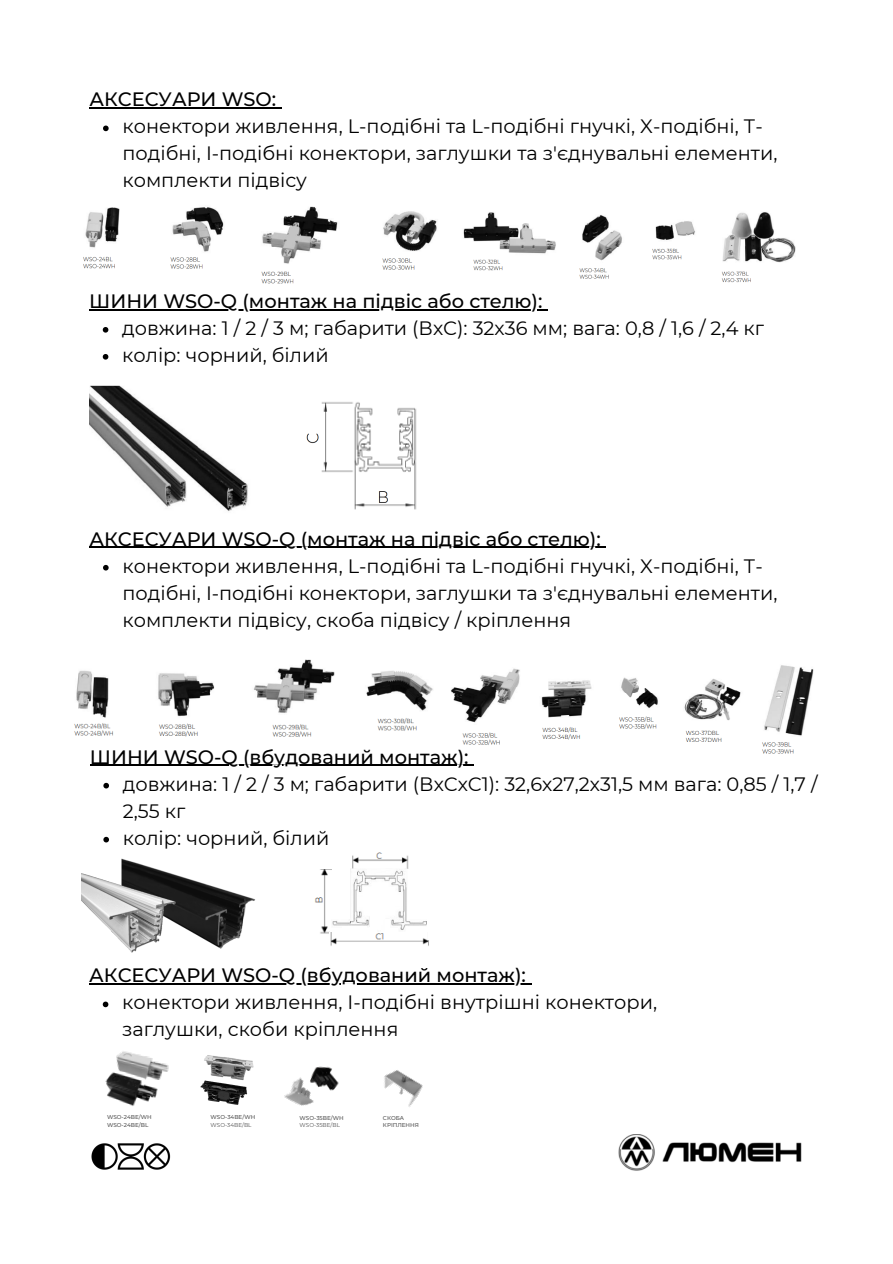
<style>
.page{position:relative;width:893px;height:1264px;background:#fff}
.page>*{position:absolute;margin:0;border:0;box-sizing:border-box;transform-origin:0 0}
.t1{font:19.35px/27px "Montserrat";color:#000}
.t2{font:500 19.35px "Montserrat";color:#000}
.t3{font:500 5.7px/7.5px "Montserrat";color:#545454}
.t4{font:5.7px "Montserrat";color:#545454}
</style>
<div class="page">
<img style="left:463px;top:212px;width:333px;height:71px">
<svg style="left:103px;top:125px;width:6px;height:6px"></svg>
<hr style="left:89px;top:108px;width:187px;height:1px;background:#000">
<img style="left:83px;top:206px;width:354px;height:78px">
<img style="left:89px;top:385px;width:159px;height:126px">
<img style="left:306px;top:402px;width:111px;height:108px">
<img style="left:74px;top:659px;width:359px;height:78px">
<img style="left:451px;top:665px;width:363px;height:89px">
<img style="left:618px;top:1134px;width:184px;height:37px">
<img style="left:105px;top:842px;width:151px;height:107px">
<img style="left:284px;top:1080px;width:30px;height:26px">
<img style="left:297px;top:1066px;width:42px;height:32px">
<img style="left:200px;top:1055px;width:54px;height:50px">
<img style="left:116px;top:1051px;width:37px;height:8px">
<img style="left:105px;top:1059px;width:64px;height:47px">
<img style="left:384px;top:1070px;width:39px;height:37px">
<img style="left:91px;top:1143px;width:80px;height:27px">
<img style="left:81px;top:859px;width:106px;height:94px">
<img style="left:314px;top:869px;width:17px;height:65px">
<img style="left:352px;top:852px;width:57px;height:14px">
<div style="left:329px;top:893px;width:21px;height:41px;background:#fff"></div>
<svg style="left:103px;top:1001px;width:5px;height:6px"></svg>
<hr style="left:89px;top:983px;width:437px;height:1px;background:#000">
<img style="left:331px;top:866px;width:96px;height:64px">
<svg style="left:103px;top:782px;width:6px;height:6px"></svg>
<svg style="left:103px;top:836px;width:6px;height:6px"></svg>
<hr style="left:90px;top:764px;width:378px;height:2px;background:#000">
<svg style="left:468px;top:764px;width:6px;height:2px"></svg>
<img style="left:330px;top:932px;width:99px;height:14px">
<div style="left:343px;top:925px;width:23px;height:11px;background:#fff"></div>
<svg style="left:103px;top:565px;width:6px;height:5px"></svg>
<hr style="left:89px;top:547px;width:511px;height:1px;background:#000">
<svg style="left:103px;top:327px;width:5px;height:5px"></svg>
<svg style="left:103px;top:354px;width:5px;height:5px"></svg>
<hr style="left:89px;top:309px;width:453px;height:1px;background:#000">
<p class="t2" style="left:89px;top:88px;width:188px">АКСЕСУАРИ WSO:</p>
<p class="t1" style="left:122px;top:113px;width:656px">конектори живлення, L-подібні та L-подібні гнучкі, X-подібні, Т&shy;подібні, I-подібні конектори, заглушки та з'єднувальні елементи, комплекти підвісу</p>
<p class="t2" style="left:89px;top:289px;width:454px">ШИНИ WSO-Q (монтаж на підвіс або стелю):</p>
<p class="t1" style="left:122px;top:314px;width:643px">довжина: 1 / 2 / 3 м; габарити (ВхС): 32х36 мм; вага: 0,8 / 1,6 / 2,4 кг колір: чорний, білий</p>
<p class="t2" style="left:89px;top:527px;width:512px">АКСЕСУАРИ WSO-Q (монтаж на підвіс або стелю):</p>
<p class="t1" style="left:122px;top:552px;width:656px">конектори живлення, L-подібні та L-подібні гнучкі, X-подібні, Т&shy;подібні, I-подібні конектори, заглушки та з'єднувальні елементи, комплекти підвісу, скоба підвісу / кріплення</p>
<p class="t2" style="left:90px;top:745px;width:380px">ШИНИ WSO-Q (вбудований монтаж):</p>
<p class="t1" style="left:123px;top:770px;width:696px">довжина: 1 / 2 / 3 м; габарити (ВхСхС1): 32,6х27,2х31,5 мм вага: 0,85 / 1,7 /<br>2,55 кг<br>колір: чорний, білий</p>
<p class="t2" style="left:89px;top:963px;width:438px">АКСЕСУАРИ WSO-Q (вбудований монтаж):</p>
<p class="t1" style="left:122px;top:989px;width:536px">конектори живлення, I-подібні внутрішні конектори, заглушки, скоби кріплення</p>
<p class="t3" style="left:107px;top:1113px;width:46px">WSO-24BE/WH<br>WSO-24BE/BL</p>
<p class="t3" style="left:210px;top:1113px;width:46px">WSO-34BE/WH</p>
<p class="t4" style="left:210px;top:1121px;width:42px">WSO-34BE/BL</p>
<p class="t3" style="left:299px;top:1114px;width:46px">WSO-35BE/WH</p>
<p class="t4" style="left:299px;top:1121px;width:42px">WSO-35BE/BL</p>
<p class="t3" style="left:383px;top:1114px;width:37px">СКОБА<br>КРІПЛЕННЯ</p>
</div>
